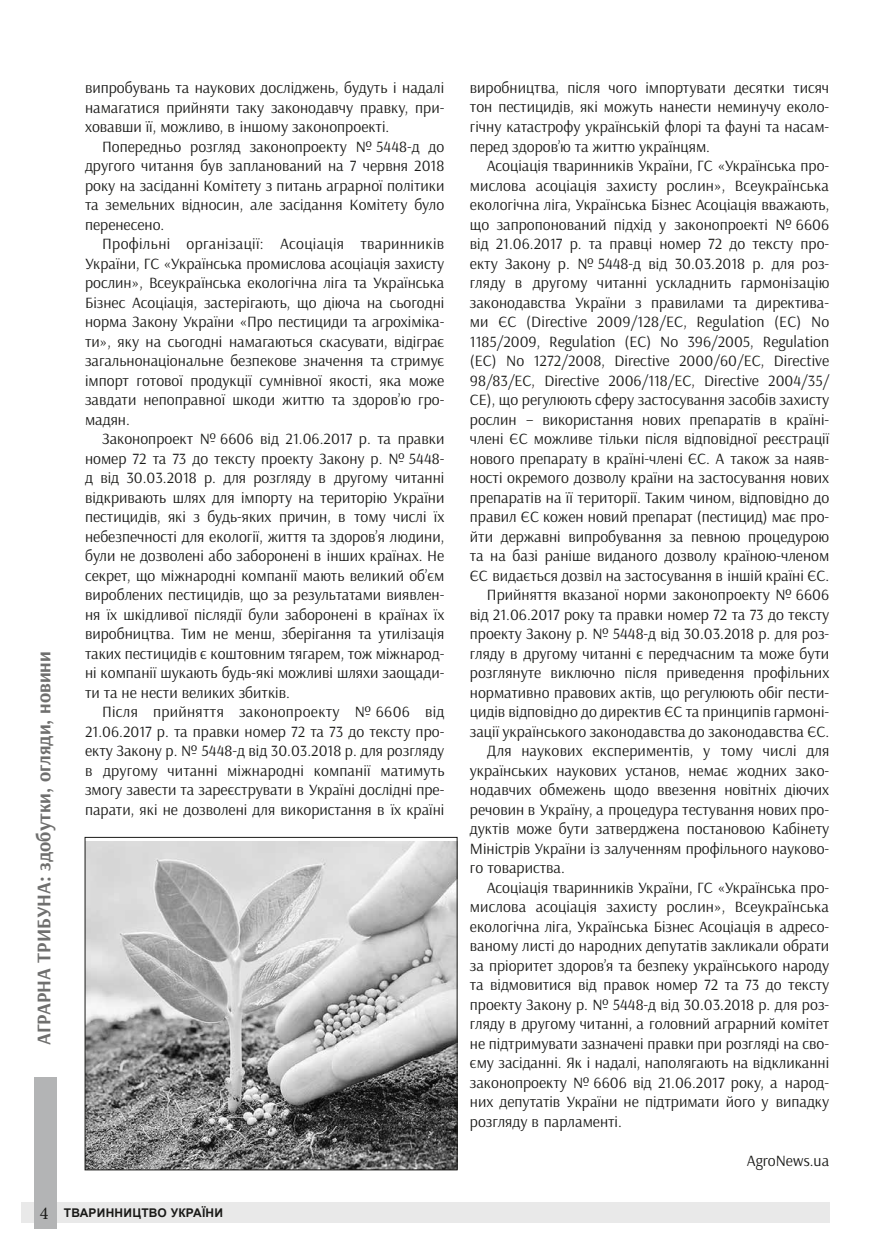
<style>
.page{position:relative;width:893px;height:1255px;background:#fff}
.page>*{position:absolute;margin:0;border:0;box-sizing:border-box;transform-origin:0 0}
.t1{font:700 19.5px "Arsenal";color:#6f6f6e}
.t2{font:15.75px/19.5px "Arsenal";color:#1a1a18;text-align:justify}
.t3{font:700 12px "Arial";letter-spacing:.02em;color:#1a1a18}
.s1{font-family:"Minion Pro";font-weight:400;font-size:18px}
</style>
<div class="page">
<div style="left:21px;top:1202px;width:809px;height:20px;background:#e9e9e9"></div>
<div style="left:34px;top:1076px;width:22px;height:152px;background:#b3b4b5"></div>
<img style="left:87px;top:841px;width:368px;height:327px">
<div style="left:85px;top:837px;width:372px;height:333px;border:1px solid #1a1a18"></div>
<p class="t1" style="left:32px;top:1044px;width:395px;rotate:-90deg">Аграрна трибуна: здобутки, огляди, новини</p>
<p class="t2" style="left:85px;top:78px;width:361px">випробувань та наукових досліджень, будуть і надалі намагатися прийняти таку законодавчу правку, при&shy;ховавши її, можливо, в іншому законопроекті.</p>
<p class="t2" style="left:85px;top:137px;width:361px;text-indent:17px">Попередньо розгляд законопроекту № 5448-д до другого читання був запланований на 7 червня 2018 року на засіданні Комітету з питань аграрної політики та земельних відносин, але засідання Комітету було перенесено.</p>
<p class="t2" style="left:85px;top:234px;width:361px;text-indent:17px">Профільні організації: Асоціація тваринників України, ГС «Українська промислова асоціація захисту рослин», Всеукраїнська екологічна ліга та Українська Бізнес Асоціація, застерігають, що діюча на сьогодні норма Закону України «Про пестициди та агрохіміка&shy;ти», яку на сьогодні намагаються скасувати, відіграє загальнонаціональне безпекове значення та стримує імпорт готової продукції сумнівної якості, яка може завдати непоправної шкоди життю та здоров’ю гро&shy;мадян.</p>
<p class="t2" style="left:85px;top:429px;width:361px;text-indent:17px">Законопроект № 6606 від 21.06.2017 р. та правки номер 72 та 73 до тексту проекту Закону р. № 5448- д від 30.03.2018 р. для розгляду в другому читанні відкривають шлях для імпорту на територію України пестицидів, які з будь-яких причин, в тому числі їх небезпечності для екології, життя та здоров’я людини, були не дозволені або заборонені в інших країнах. Не секрет, що міжнародні компанії мають великий об’єм вироблених пестицидів, що за результатами виявлен&shy;ня їх шкідливої післядії були заборонені в країнах їх виробництва. Тим не менш, зберігання та утилізація таких пестицидів є коштовним тягарем, тож міжнарод&shy;ні компанії шукають будь-які можливі шляхи заощади&shy;ти та не нести великих збитків.</p>
<p class="t2" style="left:85px;top:702px;width:361px;text-indent:17px">Після прийняття законопроекту № 6606 від 21.06.2017 р. та правки номер 72 та 73 до тексту про&shy;екту Закону р. № 5448-д від 30.03.2018 р. для розгляду в другому читанні міжнародні компанії матимуть змогу завести та зареєструвати в Україні дослідні пре&shy;парати, які не дозволені для використання в їх країні</p>
<p class="t3" style="left:40px;top:1204px;width:185px"><span class="s1">4</span> ТВАРИННИЦТВО УКРАЇНИ</p>
<p class="t2" style="left:470px;top:78px;width:361px">виробництва, після чого імпортувати десятки тисяч тон пестицидів, які можуть нанести неминучу еколо&shy;гічну катастрофу українській флорі та фауні та насам&shy;перед здоров’ю та життю українцям.</p>
<p class="t2" style="left:487px;top:156px;width:344px">Асоціація тваринників України, ГС «Українська про-</p>
<p class="t2" style="left:470px;top:175px;width:361px">мислова асоціація захисту рослин», Всеукраїнська</p>
<p class="t2" style="left:470px;top:195px;width:361px">екологічна ліга, Українська Бізнес Асоціація вважають,</p>
<p class="t2" style="left:470px;top:214px;width:361px">що запропонований підхід у законопроекті № 6606</p>
<p class="t2" style="left:470px;top:234px;width:361px">від 21.06.2017 р. та правці номер 72 до тексту про-</p>
<p class="t2" style="left:470px;top:253px;width:361px">екту Закону р. № 5448-д від 30.03.2018 р. для роз-</p>
<p class="t2" style="left:470px;top:273px;width:361px">гляду в другому читанні ускладнить гармонізацію</p>
<p class="t2" style="left:470px;top:292px;width:361px">законодавства України з правилами та директива-</p>
<p class="t2" style="left:470px;top:312px;width:361px">ми ЄС (Directive 2009/128/EC, Regulation (EC) No</p>
<p class="t2" style="left:470px;top:331px;width:361px">1185/2009, Regulation (EC) No 396/2005, Regulation</p>
<p class="t2" style="left:470px;top:351px;width:361px">(EC) No 1272/2008, Directive 2000/60/EC, Directive</p>
<p class="t2" style="left:470px;top:370px;width:361px">98/83/EC, Directive 2006/118/EC, Directive 2004/35/</p>
<p class="t2" style="left:470px;top:390px;width:361px">CE), що регулюють сферу застосування засобів захисту</p>
<p class="t2" style="left:470px;top:409px;width:361px">рослин – використання нових препаратів в країні-</p>
<p class="t2" style="left:470px;top:429px;width:361px">члені ЄС можливе тільки після відповідної реєстрації</p>
<p class="t2" style="left:470px;top:448px;width:361px">нового препарату в країні-члені ЄС. А також за наяв-</p>
<p class="t2" style="left:470px;top:468px;width:361px">ності окремого дозволу країни на застосування нових</p>
<p class="t2" style="left:470px;top:487px;width:361px">препаратів на її території. Таким чином, відповідно до</p>
<p class="t2" style="left:470px;top:507px;width:361px">правил ЄС кожен новий препарат (пестицид) має про-</p>
<p class="t2" style="left:470px;top:526px;width:361px">йти державні випробування за певною процедурою</p>
<p class="t2" style="left:470px;top:546px;width:361px">та на базі раніше виданого дозволу країною-членом</p>
<p class="t2" style="left:470px;top:565px;width:361px">ЄС видається дозвіл на застосування в іншій країні ЄС.</p>
<p class="t2" style="left:487px;top:585px;width:344px">Прийняття вказаної норми законопроекту № 6606</p>
<p class="t2" style="left:470px;top:604px;width:361px">від 21.06.2017 року та правки номер 72 та 73 до тексту</p>
<p class="t2" style="left:470px;top:624px;width:361px">проекту Закону р. № 5448-д від 30.03.2018 р. для роз-</p>
<p class="t2" style="left:470px;top:643px;width:361px">гляду в другому читанні є передчасним та може бути</p>
<p class="t2" style="left:470px;top:663px;width:361px">розглянуте виключно після приведення профільних</p>
<p class="t2" style="left:470px;top:682px;width:361px">нормативно правових актів, що регулюють обіг пести-</p>
<p class="t2" style="left:470px;top:702px;width:361px">цидів відповідно до директив ЄС та принципів гармоні-</p>
<p class="t2" style="left:470px;top:721px;width:361px">зації українського законодавства до законодавства ЄС.</p>
<p class="t2" style="left:487px;top:741px;width:344px">Для наукових експериментів, у тому числі для</p>
<p class="t2" style="left:470px;top:760px;width:361px">українських наукових установ, немає жодних зако-</p>
<p class="t2" style="left:470px;top:780px;width:361px">нодавчих обмежень щодо ввезення новітніх діючих</p>
<p class="t2" style="left:470px;top:799px;width:361px">речовин в Україну, а процедура тестування нових про-</p>
<p class="t2" style="left:470px;top:819px;width:361px">дуктів може бути затверджена постановою Кабінету</p>
<p class="t2" style="left:470px;top:838px;width:361px">Міністрів України із залученням профільного науково-</p>
<p class="t2" style="left:470px;top:858px;width:96px">го товариства.</p>
<p class="t2" style="left:487px;top:877px;width:344px">Асоціація тваринників України, ГС «Українська про-</p>
<p class="t2" style="left:470px;top:897px;width:361px">мислова асоціація захисту рослин», Всеукраїнська</p>
<p class="t2" style="left:470px;top:916px;width:361px">екологічна ліга, Українська Бізнес Асоціація в адресо-</p>
<p class="t2" style="left:470px;top:936px;width:361px">ваному листі до народних депутатів закликали обрати</p>
<p class="t2" style="left:470px;top:955px;width:361px">за пріоритет здоров’я та безпеку українського народу</p>
<p class="t2" style="left:470px;top:975px;width:361px">та відмовитися від правок номер 72 та 73 до тексту</p>
<p class="t2" style="left:470px;top:994px;width:361px">проекту Закону р. № 5448-д від 30.03.2018 р. для роз-</p>
<p class="t2" style="left:470px;top:1014px;width:361px">гляду в другому читанні, а головний аграрний комітет</p>
<p class="t2" style="left:470px;top:1033px;width:361px">не підтримувати зазначені правки при розгляді на сво-</p>
<p class="t2" style="left:470px;top:1053px;width:361px">єму засіданні. Як і надалі, наполягають на відкликанні</p>
<p class="t2" style="left:470px;top:1072px;width:361px">законопроекту № 6606 від 21.06.2017 року, а народ-</p>
<p class="t2" style="left:470px;top:1092px;width:361px">них депутатів України не підтримати його у випадку</p>
<p class="t2" style="left:470px;top:1111px;width:154px">розгляду в парламенті.</p>
<p class="t2" style="left:747px;top:1150px;width:84px">AgroNews.ua</p>
</div>
